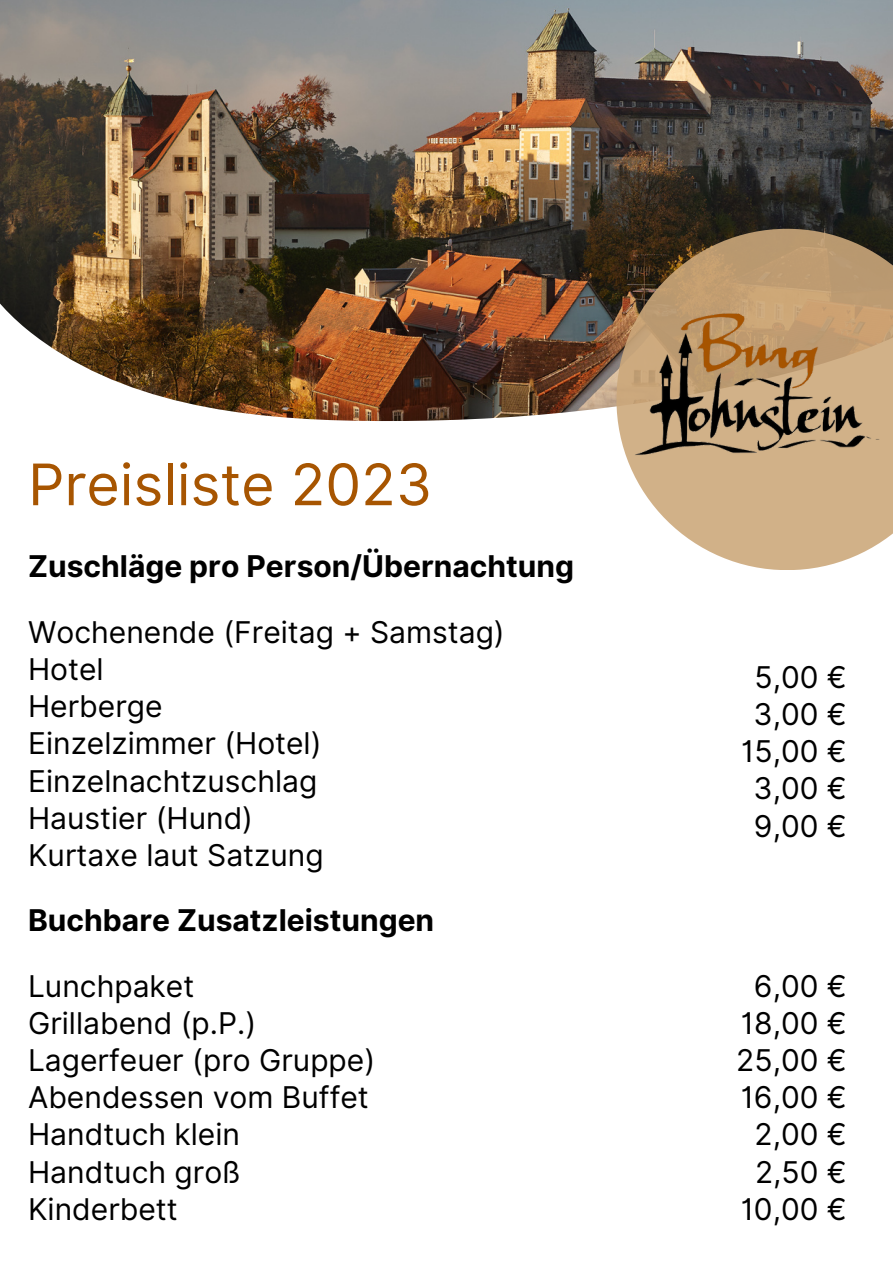
<style>
.page{position:relative;width:893px;height:1264px;background:#fff}
.page>*{position:absolute;margin:0;border:0;box-sizing:border-box;transform-origin:0 0}
.t1{font:57.3px "Inter";color:#a75501}
.t2{font:30px "Inter";color:#000}
.t3{font:700 30px "Inter";color:#000}
</style>
<div class="page">
<img style="left:0;top:0;width:892px;height:421px">
<svg style="left:616px;top:229px;width:276px;height:341px"></svg>
<img style="left:621px;top:249px;width:271px;height:271px">
<p class="t1" style="left:28px;top:450px;width:405px">Preisliste 2023</p>
<p class="t3" style="left:28px;top:548px;width:547px">Zuschläge pro Person/Übernachtung</p>
<p class="t2" style="left:28px;top:614px;width:478px">Wochenende (Freitag + Samstag)</p>
<p class="t2" style="left:28px;top:651px;width:77px">Hotel</p>
<p class="t2" style="left:28px;top:688px;width:136px">Herberge</p>
<p class="t2" style="left:28px;top:725px;width:295px">Einzelzimmer (Hotel)</p>
<p class="t2" style="left:28px;top:762px;width:291px">Einzelnachtzuschlag</p>
<p class="t2" style="left:28px;top:799px;width:226px">Haustier (Hund)</p>
<p class="t2" style="left:28px;top:837px;width:297px">Kurtaxe laut Satzung</p>
<p class="t3" style="left:28px;top:901px;width:407px">Buchbare Zusatzleistungen</p>
<p class="t2" style="left:28px;top:968px;width:168px">Lunchpaket</p>
<p class="t2" style="left:28px;top:1005px;width:230px">Grillabend (p.P.)</p>
<p class="t2" style="left:28px;top:1042px;width:348px">Lagerfeuer (pro Gruppe)</p>
<p class="t2" style="left:28px;top:1079px;width:342px">Abendessen vom Buffet</p>
<p class="t2" style="left:28px;top:1116px;width:213px">Handtuch klein</p>
<p class="t2" style="left:28px;top:1153px;width:214px">Handtuch groß</p>
<p class="t2" style="left:28px;top:1190px;width:151px">Kinderbett</p>
<p class="t2" style="left:754px;top:659px;width:94px">5,00 €</p>
<p class="t2" style="left:753px;top:696px;width:95px">3,00 €</p>
<p class="t2" style="left:741px;top:733px;width:107px">15,00 €</p>
<p class="t2" style="left:753px;top:770px;width:95px">3,00 €</p>
<p class="t2" style="left:754px;top:807px;width:94px">9,00 €</p>
<p class="t2" style="left:754px;top:968px;width:94px">6,00 €</p>
<p class="t2" style="left:740px;top:1005px;width:107px">18,00 €</p>
<p class="t2" style="left:736px;top:1042px;width:112px">25,00 €</p>
<p class="t2" style="left:740px;top:1079px;width:108px">16,00 €</p>
<p class="t2" style="left:754px;top:1116px;width:94px">2,00 €</p>
<p class="t2" style="left:755px;top:1153px;width:93px">2,50 €</p>
<p class="t2" style="left:740px;top:1190px;width:108px">10,00 €</p>
</div>
